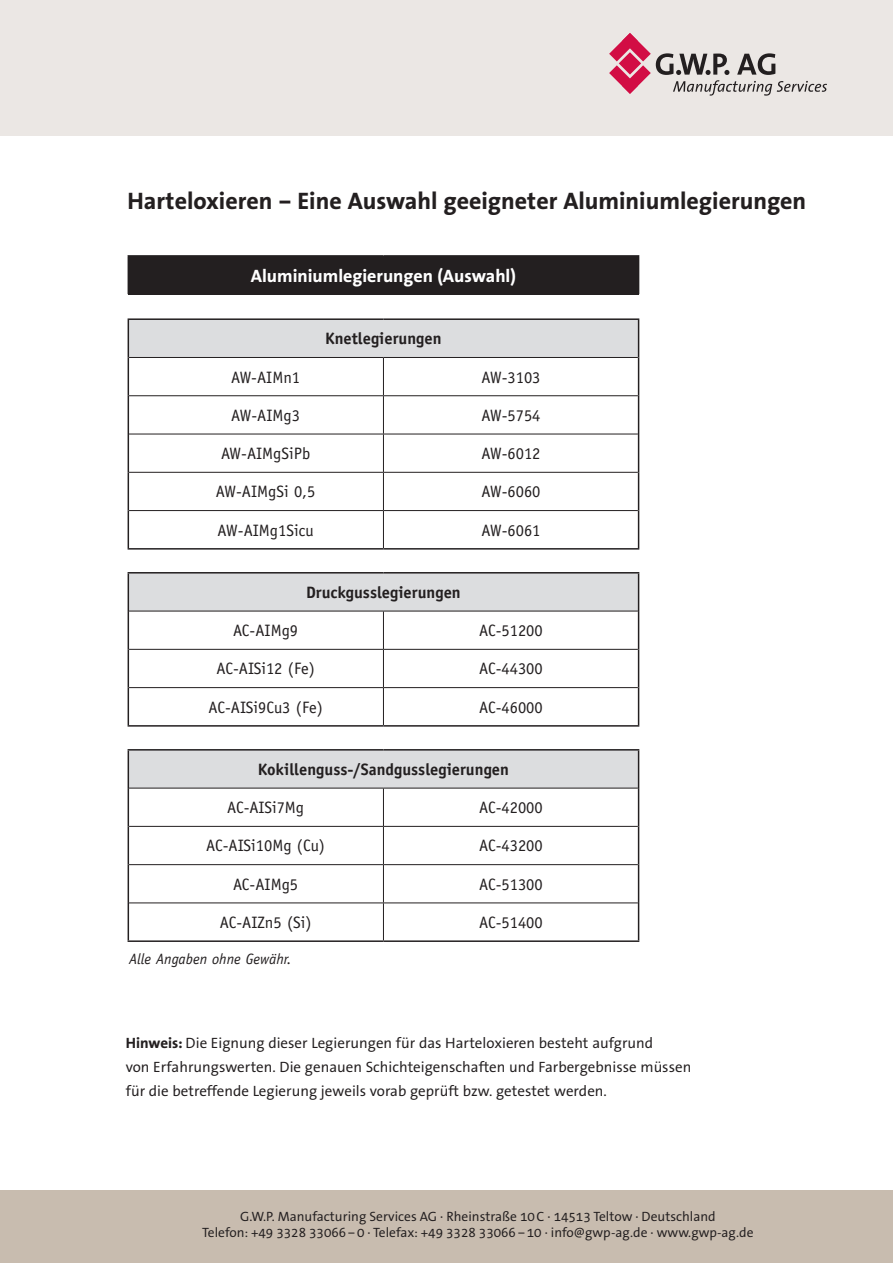
<style>
.page{position:relative;width:893px;height:1263px;background:#fff}
.page>*{position:absolute;margin:0;border:0;box-sizing:border-box;transform-origin:0 0}
.t1{font:700 24px "The Sans Office";color:#231f20}
.t2{font:700 18px "The Sans Office";color:#fff}
.t3{font:16.5px "Officina Sans Std";color:#231f20}
.t4{font:700 16.5px "Officina Sans Std";color:#231f20}
.t5{font:15px/24px "The Sans Office";color:#231f20}
.t6{font:italic 15px "Officina Sans Std";color:#231f20}
.t7{font:13.5px/16.5px "The Sans Office";color:#231f20;text-align:center}
.s1{font-weight:700}
</style>
<div class="page">
<div style="left:0;top:0;width:893px;height:136px;background:#ebe7e4"></div>
<div style="left:0;top:1191px;width:893px;height:72px;background:#c8bcaf"></div>
<svg style="left:609px;top:33px;width:218px;height:63px"></svg>
<div style="left:128px;top:256px;width:511px;height:38px;background:#231f20"></div>
<svg style="left:129px;top:320px;width:509px;height:468px"></svg>
<hr style="left:128px;top:255px;width:255px;height:2px;background:#231f20">
<hr style="left:383px;top:255px;width:256px;height:2px;background:#231f20">
<hr style="left:128px;top:320px;width:1px;height:37px;background:#231f20">
<hr style="left:638px;top:320px;width:1px;height:37px;background:#231f20">
<hr style="left:128px;top:357px;width:1px;height:39px;background:#231f20">
<hr style="left:638px;top:357px;width:1px;height:39px;background:#231f20">
<hr style="left:128px;top:396px;width:1px;height:38px;background:#231f20">
<hr style="left:638px;top:396px;width:1px;height:38px;background:#231f20">
<hr style="left:128px;top:434px;width:1px;height:38px;background:#231f20">
<hr style="left:638px;top:434px;width:1px;height:38px;background:#231f20">
<hr style="left:128px;top:472px;width:1px;height:39px;background:#231f20">
<hr style="left:638px;top:472px;width:1px;height:39px;background:#231f20">
<hr style="left:128px;top:511px;width:1px;height:37px;background:#231f20">
<hr style="left:638px;top:511px;width:1px;height:37px;background:#231f20">
<hr style="left:128px;top:573px;width:1px;height:38px;background:#231f20">
<hr style="left:638px;top:573px;width:1px;height:38px;background:#231f20">
<hr style="left:128px;top:611px;width:1px;height:38px;background:#231f20">
<hr style="left:638px;top:611px;width:1px;height:38px;background:#231f20">
<hr style="left:128px;top:649px;width:1px;height:39px;background:#231f20">
<hr style="left:638px;top:649px;width:1px;height:39px;background:#231f20">
<hr style="left:128px;top:688px;width:1px;height:37px;background:#231f20">
<hr style="left:638px;top:688px;width:1px;height:37px;background:#231f20">
<hr style="left:128px;top:750px;width:1px;height:38px;background:#231f20">
<hr style="left:638px;top:750px;width:1px;height:38px;background:#231f20">
<hr style="left:128px;top:788px;width:1px;height:38px;background:#231f20">
<hr style="left:638px;top:788px;width:1px;height:38px;background:#231f20">
<hr style="left:128px;top:826px;width:1px;height:39px;background:#231f20">
<hr style="left:638px;top:826px;width:1px;height:39px;background:#231f20">
<hr style="left:128px;top:865px;width:1px;height:38px;background:#231f20">
<hr style="left:638px;top:865px;width:1px;height:38px;background:#231f20">
<hr style="left:128px;top:903px;width:1px;height:37px;background:#231f20">
<hr style="left:638px;top:903px;width:1px;height:37px;background:#231f20">
<hr style="left:128px;top:940px;width:255px;height:2px;background:#231f20">
<hr style="left:383px;top:940px;width:256px;height:2px;background:#231f20">
<hr style="left:129px;top:357px;width:254px;height:1px;background:#231f20">
<hr style="left:383px;top:357px;width:255px;height:1px;background:#231f20">
<hr style="left:383px;top:358px;width:1px;height:37px;background:#231f20">
<hr style="left:129px;top:395px;width:254px;height:1px;background:#231f20">
<hr style="left:383px;top:395px;width:255px;height:1px;background:#231f20">
<hr style="left:383px;top:396px;width:1px;height:38px;background:#231f20">
<hr style="left:129px;top:434px;width:254px;height:1px;background:#231f20">
<hr style="left:383px;top:434px;width:255px;height:1px;background:#231f20">
<hr style="left:383px;top:434px;width:1px;height:38px;background:#231f20">
<hr style="left:129px;top:472px;width:254px;height:1px;background:#231f20">
<hr style="left:383px;top:472px;width:255px;height:1px;background:#231f20">
<hr style="left:383px;top:473px;width:1px;height:37px;background:#231f20">
<hr style="left:129px;top:510px;width:254px;height:1px;background:#231f20">
<hr style="left:383px;top:510px;width:255px;height:1px;background:#231f20">
<hr style="left:383px;top:511px;width:1px;height:37px;background:#231f20">
<hr style="left:129px;top:611px;width:254px;height:1px;background:#231f20">
<hr style="left:383px;top:611px;width:255px;height:1px;background:#231f20">
<hr style="left:383px;top:611px;width:1px;height:38px;background:#231f20">
<hr style="left:129px;top:649px;width:254px;height:1px;background:#231f20">
<hr style="left:383px;top:649px;width:255px;height:1px;background:#231f20">
<hr style="left:383px;top:650px;width:1px;height:37px;background:#231f20">
<hr style="left:129px;top:687px;width:254px;height:1px;background:#231f20">
<hr style="left:383px;top:687px;width:255px;height:1px;background:#231f20">
<hr style="left:383px;top:688px;width:1px;height:37px;background:#231f20">
<hr style="left:129px;top:788px;width:254px;height:1px;background:#231f20">
<hr style="left:383px;top:788px;width:255px;height:1px;background:#231f20">
<hr style="left:383px;top:788px;width:1px;height:38px;background:#231f20">
<hr style="left:129px;top:826px;width:254px;height:1px;background:#231f20">
<hr style="left:383px;top:826px;width:255px;height:1px;background:#231f20">
<hr style="left:383px;top:827px;width:1px;height:37px;background:#231f20">
<hr style="left:129px;top:864px;width:254px;height:1px;background:#231f20">
<hr style="left:383px;top:864px;width:255px;height:1px;background:#231f20">
<hr style="left:383px;top:865px;width:1px;height:37px;background:#231f20">
<hr style="left:129px;top:902px;width:254px;height:1px;background:#231f20">
<hr style="left:383px;top:902px;width:255px;height:1px;background:#231f20">
<hr style="left:383px;top:903px;width:1px;height:37px;background:#231f20">
<hr style="left:128px;top:318px;width:255px;height:2px;background:#231f20">
<hr style="left:383px;top:318px;width:256px;height:2px;background:#231f20">
<hr style="left:128px;top:548px;width:255px;height:2px;background:#231f20">
<hr style="left:383px;top:548px;width:256px;height:2px;background:#231f20">
<hr style="left:128px;top:572px;width:255px;height:1px;background:#231f20">
<hr style="left:383px;top:572px;width:256px;height:1px;background:#231f20">
<hr style="left:128px;top:725px;width:255px;height:2px;background:#231f20">
<hr style="left:383px;top:725px;width:256px;height:2px;background:#231f20">
<hr style="left:128px;top:749px;width:255px;height:1px;background:#231f20">
<hr style="left:383px;top:749px;width:256px;height:1px;background:#231f20">
<h1 class="t1" style="left:128px;top:186px;width:680px">Harteloxieren – Eine Auswahl geeigneter Aluminiumlegierungen</h1>
<p class="t2" style="left:251px;top:264px;width:267px">Aluminiumlegierungen (Auswahl)</p>
<p class="t4" style="left:325px;top:328px;width:118px">Knetlegierungen</p>
<p class="t3" style="left:231px;top:367px;width:71px">AW-AIMn1</p>
<p class="t3" style="left:481px;top:367px;width:61px">AW-3103</p>
<p class="t3" style="left:231px;top:406px;width:70px">AW-AIMg3</p>
<p class="t3" style="left:481px;top:406px;width:61px">AW-5754</p>
<p class="t3" style="left:221px;top:444px;width:91px">AW-AIMgSiPb</p>
<p class="t3" style="left:481px;top:444px;width:61px">AW-6012</p>
<p class="t3" style="left:216px;top:482px;width:101px">AW-AIMgSi 0,5</p>
<p class="t3" style="left:481px;top:482px;width:61px">AW-6060</p>
<p class="t3" style="left:218px;top:520px;width:97px">AW-AIMg1Sicu</p>
<p class="t3" style="left:481px;top:520px;width:61px">AW-6061</p>
<p class="t4" style="left:306px;top:582px;width:156px">Druckgusslegierungen</p>
<p class="t3" style="left:233px;top:621px;width:67px">AC-AIMg9</p>
<p class="t3" style="left:479px;top:621px;width:65px">AC-51200</p>
<p class="t3" style="left:217px;top:659px;width:100px">AC-AISi12 (Fe)</p>
<p class="t3" style="left:479px;top:659px;width:65px">AC-44300</p>
<p class="t3" style="left:209px;top:697px;width:116px">AC-AISi9Cu3 (Fe)</p>
<p class="t3" style="left:479px;top:697px;width:65px">AC-46000</p>
<p class="t4" style="left:258px;top:759px;width:253px">Kokillenguss-/Sandgusslegierungen</p>
<p class="t3" style="left:227px;top:798px;width:79px">AC-AISi7Mg</p>
<p class="t3" style="left:479px;top:798px;width:65px">AC-42000</p>
<p class="t3" style="left:206px;top:836px;width:120px">AC-AISi10Mg (Cu)</p>
<p class="t3" style="left:479px;top:836px;width:65px">AC-43200</p>
<p class="t3" style="left:233px;top:874px;width:67px">AC-AIMg5</p>
<p class="t3" style="left:479px;top:874px;width:65px">AC-51300</p>
<p class="t3" style="left:220px;top:913px;width:93px">AC-AIZn5 (Si)</p>
<p class="t3" style="left:479px;top:913px;width:65px">AC-51400</p>
<p class="t6" style="left:129px;top:950px;width:164px">Alle Angaben ohne Gewähr.</p>
<p class="t5" style="left:126px;top:1030px;width:567px"><span class="s1">Hinweis:</span> Die Eignung dieser Legierungen für das Harteloxieren besteht aufgrund<br>von Erfahrungswerten. Die genauen Schichteigenschaften und Farbergebnisse müssen für die betreffende Legierung jeweils vorab geprüft bzw. getestet werden.</p>
<p class="t7" style="left:202px;top:1208px;width:553px">G.W.P. Manufacturing Services AG · Rheinstraße 10C · 14513 Teltow · Deutschland<br>Telefon: +49 3328 33066–0 · Telefax: +49 3328 33066–10 · info@gwp-ag.de · www.gwp-ag.de</p>
</div>
